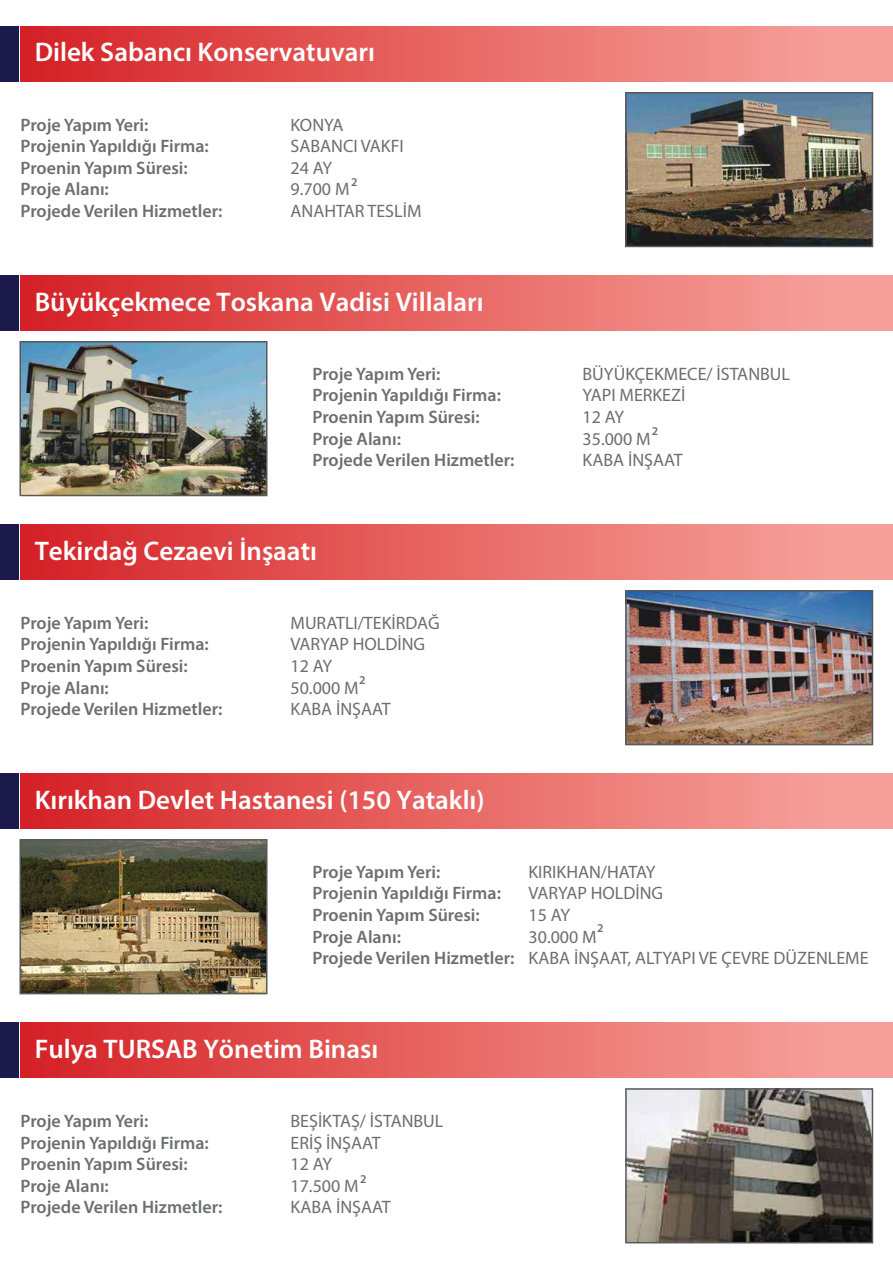
<style>
.page{position:relative;width:893px;height:1263px;background:#fff}
.page>*{position:absolute;margin:0;border:0;box-sizing:border-box;transform-origin:0 0}
.t1{font:600 27px "Myriad Pro";color:#fff}
.t2{font:600 18px "Myriad Pro";color:#6d6e71}
.t3{font:18px/21.6px "Myriad Pro";color:#6d6e71}
.t4{font:600 12px "Myriad Pro";color:#6d6e71}
.s1{font-weight:600}
</style>
<div class="page">
<div style="left:0;top:26px;width:19px;height:55px;background:#1c194b"></div>
<div style="left:20px;top:26px;width:873px;height:55px;background:linear-gradient(to right,#d62327,#f9aaa2)"></div>
<img style="left:628px;top:95px;width:242px;height:149px">
<div style="left:625px;top:92px;width:248px;height:155px;border:2px solid #58595b"></div>
<div style="left:0;top:275px;width:19px;height:55px;background:#1c194b"></div>
<div style="left:20px;top:275px;width:873px;height:55px;background:linear-gradient(to right,#d62327,#f9aaa2)"></div>
<img style="left:22px;top:344px;width:242px;height:149px">
<div style="left:19px;top:341px;width:248px;height:155px;border:2px solid #58595b"></div>
<div style="left:0;top:524px;width:19px;height:55px;background:#1c194b"></div>
<div style="left:20px;top:524px;width:873px;height:55px;background:linear-gradient(to right,#d62327,#f9aaa2)"></div>
<img style="left:628px;top:593px;width:242px;height:149px">
<div style="left:625px;top:590px;width:248px;height:155px;border:2px solid #58595b"></div>
<div style="left:0;top:773px;width:19px;height:55px;background:#1c194b"></div>
<div style="left:20px;top:773px;width:873px;height:55px;background:linear-gradient(to right,#d62327,#f9aaa2)"></div>
<img style="left:22px;top:842px;width:242px;height:149px">
<div style="left:19px;top:839px;width:248px;height:155px;border:2px solid #58595b"></div>
<div style="left:0;top:1022px;width:19px;height:55px;background:#1c194b"></div>
<div style="left:20px;top:1022px;width:873px;height:55px;background:linear-gradient(to right,#d62327,#f9aaa2)"></div>
<img style="left:628px;top:1091px;width:242px;height:149px">
<div style="left:625px;top:1088px;width:248px;height:155px;border:2px solid #58595b"></div>
<h1 class="t1" style="left:35px;top:35px;width:342px">Dilek Sabancı Konservatuvarı</h1>
<p class="t2" style="left:21px;top:113px;width:129px">Proje Yapım Yeri:</p>
<p class="t3" style="left:291px;top:114px;width:54px">KONYA</p>
<p class="t2" style="left:21px;top:135px;width:190px">Projenin Yapıldığı Firma:</p>
<p class="t3" style="left:291px;top:135px;width:115px">SABANCI VAKFI</p>
<p class="t2" style="left:21px;top:156px;width:169px">Proenin Yapım Süresi:</p>
<p class="t3" style="left:291px;top:157px;width:43px">24 AY</p>
<p class="t2" style="left:21px;top:178px;width:90px">Proje Alanı:</p>
<p class="t3" style="left:291px;top:178px;width:60px">9.700 M</p>
<p class="t2" style="left:21px;top:200px;width:203px">Projede Verilen Hizmetler:</p>
<p class="t3" style="left:291px;top:200px;width:132px">ANAHTAR TESLİM</p>
<p class="t4" style="left:351px;top:174px;width:8px">2</p>
<h1 class="t1" style="left:35px;top:284px;width:450px">Büyükçekmece Toskana Vadisi Villaları</h1>
<p class="t2" style="left:313px;top:362px;width:129px">Proje Yapım Yeri:</p>
<p class="t3" style="left:583px;top:363px;width:209px">BÜYÜKÇEKMECE/ İSTANBUL</p>
<p class="t2" style="left:313px;top:384px;width:190px">Projenin Yapıldığı Firma:</p>
<p class="t3" style="left:583px;top:384px;width:104px">YAPI MERKEZİ</p>
<p class="t2" style="left:313px;top:405px;width:169px">Proenin Yapım Süresi:</p>
<p class="t3" style="left:583px;top:406px;width:43px">12 AY</p>
<p class="t2" style="left:313px;top:427px;width:90px">Proje Alanı:</p>
<p class="t3" style="left:583px;top:427px;width:70px">35.000 M</p>
<p class="t2" style="left:313px;top:449px;width:203px">Projede Verilen Hizmetler:</p>
<p class="t3" style="left:583px;top:449px;width:102px">KABA İNŞAAT</p>
<p class="t4" style="left:652px;top:423px;width:8px">2</p>
<h1 class="t1" style="left:35px;top:533px;width:284px">Tekirdağ Cezaevi İnşaatı</h1>
<p class="t2" style="left:21px;top:611px;width:129px">Proje Yapım Yeri:</p>
<p class="t3" style="left:291px;top:612px;width:151px">MURATLI/TEKİRDAĞ</p>
<p class="t2" style="left:21px;top:633px;width:190px">Projenin Yapıldığı Firma:</p>
<p class="t3" style="left:291px;top:633px;width:136px">VARYAP HOLDİNG</p>
<p class="t2" style="left:21px;top:654px;width:169px">Proenin Yapım Süresi:</p>
<p class="t3" style="left:291px;top:655px;width:43px">12 AY</p>
<p class="t2" style="left:21px;top:676px;width:90px">Proje Alanı:</p>
<p class="t3" style="left:291px;top:676px;width:70px">50.000 M</p>
<p class="t2" style="left:21px;top:698px;width:203px">Projede Verilen Hizmetler:</p>
<p class="t3" style="left:291px;top:698px;width:102px">KABA İNŞAAT</p>
<p class="t4" style="left:359px;top:672px;width:8px">2</p>
<h1 class="t1" style="left:35px;top:782px;width:451px">Kırıkhan Devlet Hastanesi (150 Yataklı)</h1>
<p class="t2" style="left:313px;top:860px;width:129px">Proje Yapım Yeri:</p>
<p class="t3" style="left:529px;top:861px;width:128px">KIRIKHAN/HATAY</p>
<p class="t2" style="left:313px;top:882px;width:190px">Projenin Yapıldığı Firma:</p>
<p class="t3" style="left:529px;top:882px;width:136px">VARYAP HOLDİNG</p>
<p class="t2" style="left:313px;top:903px;width:169px">Proenin Yapım Süresi:</p>
<p class="t3" style="left:529px;top:904px;width:43px">15 AY</p>
<p class="t2" style="left:313px;top:925px;width:90px">Proje Alanı:</p>
<p class="t4" style="left:597px;top:920px;width:8px">2</p>
<p class="t3" style="left:313px;top:925px;width:557px;text-indent:216px">30.000 M<br><span class="s1">Projede Verilen Hizmetler:</span> KABA İNŞAAT, ALTYAPI VE ÇEVRE DÜZENLEME</p>
<h1 class="t1" style="left:35px;top:1031px;width:345px">Fulya TURSAB Yönetim Binası</h1>
<p class="t2" style="left:21px;top:1109px;width:129px">Proje Yapım Yeri:</p>
<p class="t3" style="left:291px;top:1110px;width:154px">BEŞİKTAŞ/ İSTANBUL</p>
<p class="t2" style="left:21px;top:1131px;width:190px">Projenin Yapıldığı Firma:</p>
<p class="t3" style="left:291px;top:1131px;width:92px">ERİŞ İNŞAAT</p>
<p class="t2" style="left:21px;top:1152px;width:169px">Proenin Yapım Süresi:</p>
<p class="t3" style="left:291px;top:1153px;width:43px">12 AY</p>
<p class="t2" style="left:21px;top:1174px;width:90px">Proje Alanı:</p>
<p class="t3" style="left:291px;top:1174px;width:70px">17.500 M</p>
<p class="t2" style="left:21px;top:1196px;width:203px">Projede Verilen Hizmetler:</p>
<p class="t3" style="left:291px;top:1196px;width:102px">KABA İNŞAAT</p>
<p class="t4" style="left:360px;top:1171px;width:8px">2</p>
</div>
